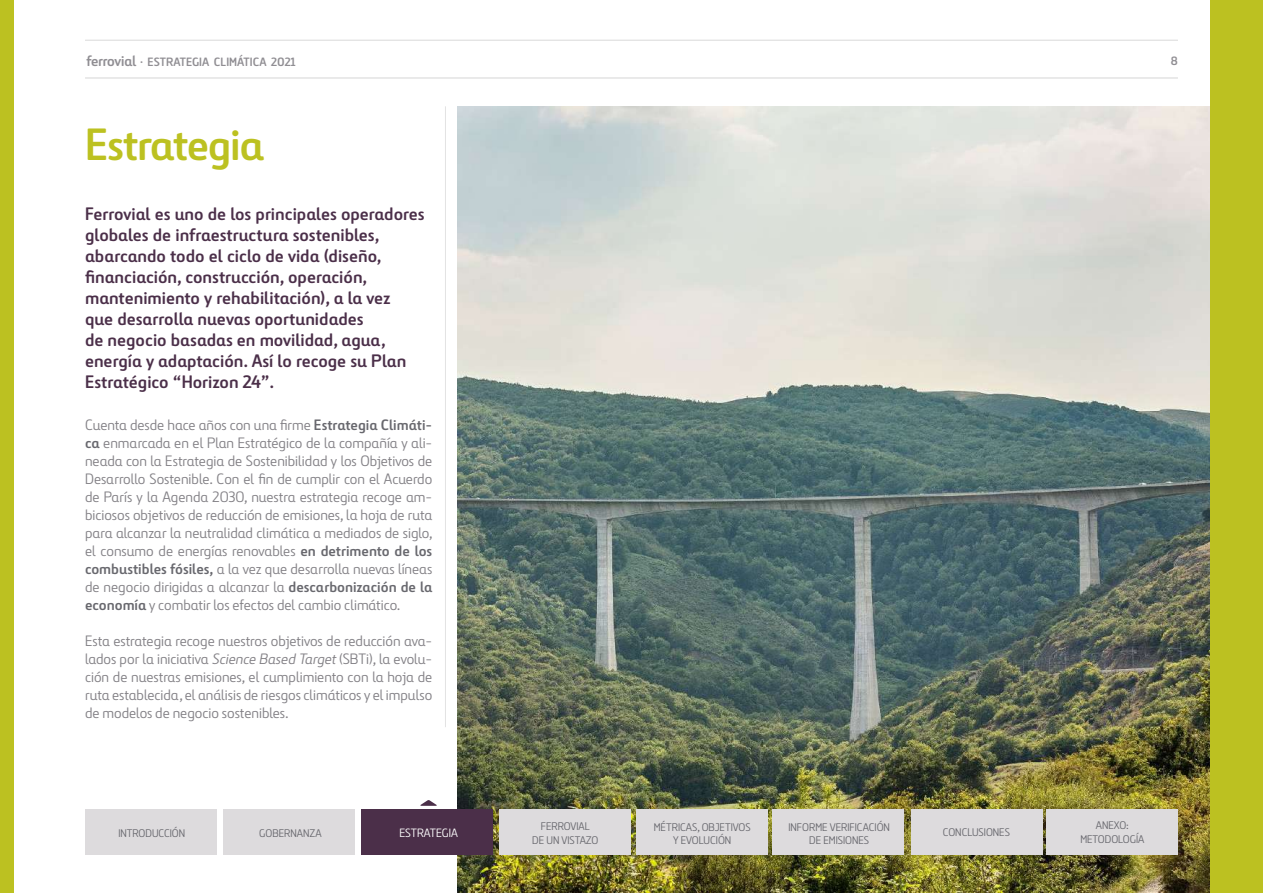
<style>
.page{position:relative;width:1263px;height:893px;background:#fff}
.page>*{position:absolute;margin:0;border:0;box-sizing:border-box;transform-origin:0 0}
.t1{font:700 45px "Ferrovial";letter-spacing:-.03em;color:#bcc121}
.t2{font:700 18px/21px "Ferrovial";color:#4b2f49}
.t3{font:15px/18px "Ferrovial";color:#838186;text-align:justify}
.t4{font:700 12px "Ferrovial";color:#908e93}
.t5{font:12px "Ferrovial";color:#fff}
.t6{font:10.95px/13.2px "Ferrovial";color:#68686e;text-align:center}
.s1{font-size:15px}
.s2{font-weight:700;color:#68686e}
.s3{font-style:italic}
</style>
<div class="page">
<img style="left:458px;top:106px;width:753px;height:787px">
<div style="left:1211px;top:0;width:52px;height:893px;background:#bcc121"></div>
<div style="left:0;top:0;width:14px;height:893px;background:#bcc121"></div>
<hr style="left:85px;top:78px;width:1093px;height:1px;background:#e3e3e3">
<hr style="left:85px;top:40px;width:1093px;height:1px;background:#e3e3e3">
<div style="left:86px;top:809px;width:131px;height:45px;background:#dddbdd"></div>
<div style="left:224px;top:809px;width:131px;height:46px;background:#dddbdd"></div>
<div style="left:361px;top:809px;width:131px;height:46px;background:#4b2f49"></div>
<div style="left:499px;top:809px;width:131px;height:46px;background:#dddbdd"></div>
<div style="left:636px;top:809px;width:131px;height:46px;background:#dddbdd"></div>
<div style="left:773px;top:809px;width:131px;height:46px;background:#dddbdd"></div>
<svg style="left:420px;top:800px;width:17px;height:6px"></svg>
<div style="left:1047px;top:809px;width:131px;height:46px;background:#dddbdd"></div>
<div style="left:911px;top:809px;width:131px;height:46px;background:#dddbdd"></div>
<hr style="left:445px;top:106px;width:1px;height:621px;background:#e3e3e3">
<p class="t4" style="left:85px;top:54px;width:212px"><span class="s1">∆</span> · ESTRATEGIA CLIMÁTICA 2021</p>
<p class="t4" style="left:1171px;top:53px;width:8px">8</p>
<h1 class="t1" style="left:85px;top:117px;width:181px">Estrategia</h1>
<p class="t2" style="left:85px;top:203px;width:341px">Ferrovial es uno de los principales operadores globales de infraestructura sostenibles, abarcando todo el ciclo de vida (diseño, financiación, construcción, operación, mantenimiento y rehabilitación), a la vez<br>que desarrolla nuevas oportunidades<br>de negocio basadas en movilidad, agua, energía y adaptación. Así lo recoge su Plan Estratégico “Horizon 24”.</p>
<p class="t3" style="left:85px;top:416px;width:349px">Cuenta desde hace años con una firme <span class="s2">Estrategia Climáti&shy;ca</span> enmarcada en el Plan Estratégico de la compañía y ali&shy;neada con la Estrategia de Sostenibilidad y los Objetivos de Desarrollo Sostenible. Con el fin de cumplir con el Acuerdo de París y la Agenda 2030, nuestra estrategia recoge am&shy;biciosos objetivos de reducción de emisiones, la hoja de ruta para alcanzar la neutralidad climática a mediados de siglo, el consumo de energías renovables <span class="s2">en detrimento de los combustibles fósiles,</span> a la vez que desarrolla nuevas líneas de negocio dirigidas a alcanzar la <span class="s2">descarbonización de la economía</span> y combatir los efectos del cambio climático.</p>
<p class="t3" style="left:85px;top:632px;width:349px">Esta estrategia recoge nuestros objetivos de reducción ava&shy;lados por la iniciativa <span class="s3">Science Based Target</span>(SBTi), la evolu&shy;ción de nuestras emisiones, el cumplimiento con la hoja de ruta establecida, el análisis de riesgos climáticos y el impulso de modelos de negocio sostenibles.</p>
<p class="t6" style="left:118px;top:826px;width:68px">INTRODUCCIÓN</p>
<p class="t6" style="left:259px;top:826px;width:64px">GOBERNANZA</p>
<p class="t6" style="left:788px;top:820px;width:103px">INFORME VERIFICACIÓN<br>DE EMISIONES</p>
<p class="t5" style="left:399px;top:826px;width:60px">ESTRATEGIA</p>
<p class="t6" style="left:532px;top:820px;width:68px">FERROVIAL<br>DE UN VISTAZO</p>
<p class="t6" style="left:654px;top:820px;width:98px">MÉTRICAS, OBJETIVOS<br>Y EVOLUCIÓN</p>
<p class="t6" style="left:1080px;top:819px;width:66px">ANEXO:<br>METODOLOGÍA</p>
<p class="t6" style="left:943px;top:825px;width:68px">CONCLUSIONES</p>
</div>
